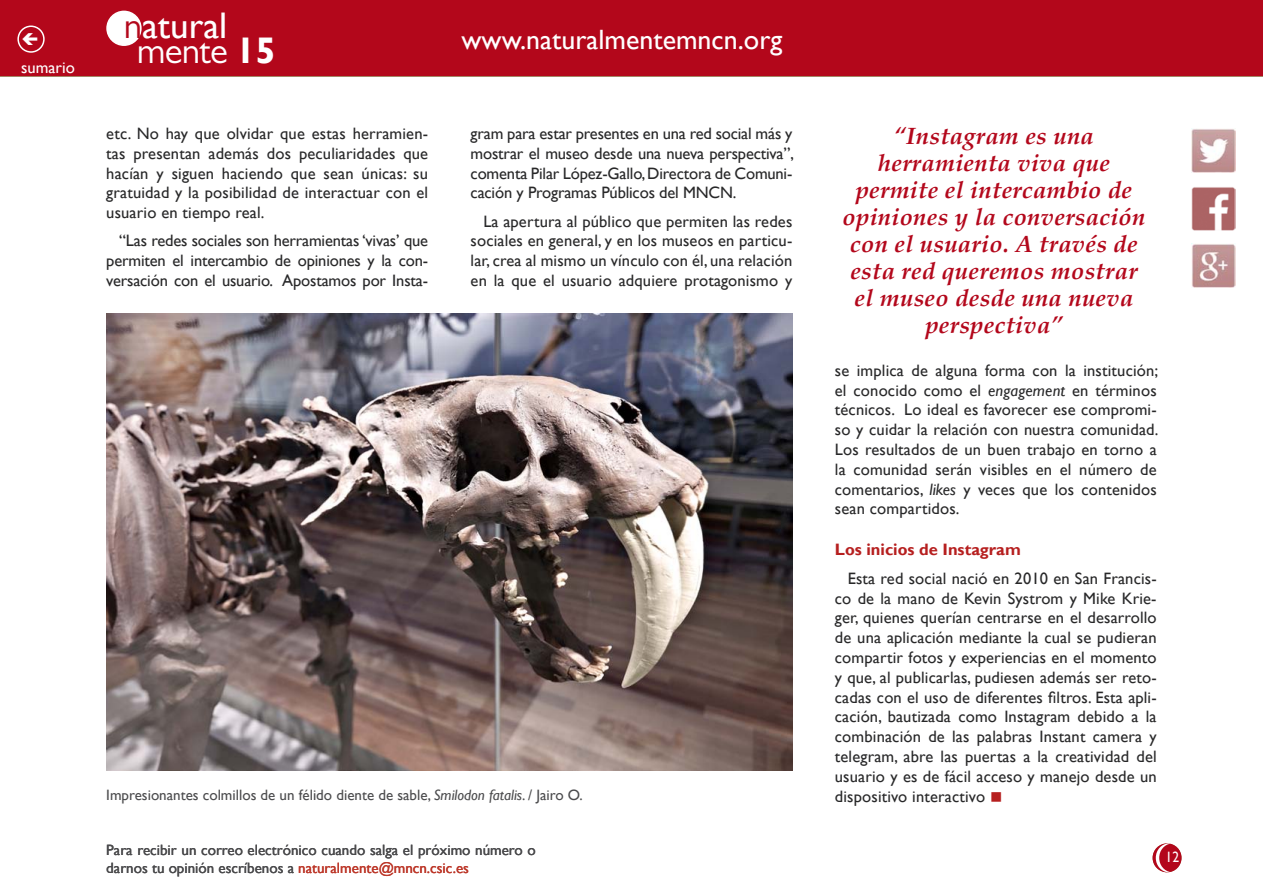
<style>
.page{position:relative;width:1263px;height:893px;background:#fff}
.page>*{position:absolute;margin:0;border:0;box-sizing:border-box;transform-origin:0 0}
.t1{font:37.05px "Gill Sans";color:#fff}
.t2{font:37.05px "Gill Sans MT Pro";letter-spacing:-.02em;color:#fff}
.t3{font:27.9px "Gill Sans";color:#fff}
.t4{font:italic 700 24px/27px "Palatino";letter-spacing:.01em;color:#b3071b;text-align:center}
.t5{font:16.5px/19.8px "Gill Sans";letter-spacing:.01em;color:#282829;text-align:justify}
.t6{font:700 16.5px "Gill Sans";color:#b61f1f}
.t7{font:16.5px "Gill Sans";color:#fff}
.t8{font:15px/18px "Gill Sans";color:#4b4b4d}
.t9{font:15px "Gill Sans";color:#fff;scale:.9 1}
.s1{font-family:"Gill Sans MT Pro";color:#b3071b}
.s2{font-family:"Gill Sans";font-weight:700}
.s3{font-style:italic}
.s4{color:#bd392b}
.s5{color:#b61f1f}
</style>
<div class="page">
<img style="left:1191px;top:187px;width:44px;height:43px">
<img style="left:1191px;top:129px;width:44px;height:44px">
<img style="left:1191px;top:244px;width:44px;height:44px">
<div style="left:1153px;top:844px;width:28px;height:28px;background:#b3071b;border-radius:50%"></div>
<div style="left:1152px;top:843px;width:29px;height:29px;border:2px solid #b3071b;border-radius:50%"></div>
<div style="left:0;top:0;width:1263px;height:76px;background:#b3071b"></div>
<div style="left:107px;top:11px;width:34px;height:34px;background:#fff;border-radius:50%"></div>
<div style="left:106px;top:11px;width:36px;height:35px;border:2px solid #fff;border-radius:50%"></div>
<svg style="left:1155px;top:843px;width:16px;height:29px"></svg>
<div style="left:17px;top:26px;width:28px;height:27px;border:2px solid #fff;border-radius:50%"></div>
<img style="left:106px;top:314px;width:686px;height:457px">
<p class="t7" style="left:21px;top:58px;width:55px">sumario</p>
<h1 class="t1" style="left:124px;top:4px;width:105px"><span class="s1">n</span>atural</h1>
<h1 class="t2" style="left:137px;top:29px;width:140px">mente <span class="s2">15</span></h1>
<p class="t5" style="left:106px;top:124px;width:323px">etc. No hay que olvidar que estas herramien&shy;tas presentan además dos peculiaridades que hacían y siguen haciendo que sean únicas: su gratuidad y la posibilidad de interactuar con el usuario en tiempo real.</p>
<p class="t5" style="left:106px;top:231px;width:323px;text-indent:13px">“Las redes sociales son herramientas ‘vivas’ que permiten el intercambio de opiniones y la con&shy;versación con el usuario. Apostamos por Insta-</p>
<h2 class="t3" style="left:461px;top:23px;width:322px">www.naturalmentemncn.org</h2>
<p class="t5" style="left:471px;top:124px;width:325px">gram para estar presentes en una red social más y mostrar el museo desde una nueva perspectiva”, comenta Pilar López-Gallo, Directora de Comuni&shy;cación y Programas Públicos del MNCN.</p>
<p class="t5" style="left:471px;top:212px;width:323px;text-indent:13px">La apertura al público que permiten las redes sociales en general, y en los museos en particu&shy;lar, crea al mismo un vínculo con él, una relación en la que el usuario adquiere protagonismo y</p>
<p class="t8" style="left:106px;top:786px;width:478px">Impresionantes colmillos de un félido diente de sable, <span class="s3">Smilodon fatalis</span>. / Jairo O.</p>
<p class="t8" style="left:106px;top:842px;width:431px">Para recibir un correo electrónico cuando salga el próximo número o darnos tu opinión escríbenos a <span class="s4">naturalmente@mncn.csic.es</span></p>
<h3 class="t4" style="left:842px;top:123px;width:304px">“Instagram es una herramienta viva que permite el intercambio de opiniones y la conversación con el usuario. A través de esta red queremos mostrar el museo desde una nueva perspectiva”</h3>
<p class="t5" style="left:835px;top:361px;width:325px">se implica de alguna forma con la institución; el conocido como el <span class="s3">engagement</span> en términos técnicos. Lo ideal es favorecer ese compromi&shy;so y cuidar la relación con nuestra comunidad.<br>Los resultados de un buen trabajo en torno a la comunidad serán visibles en el número de comentarios, <span class="s3">likes</span> y veces que los contenidos sean compartidos.</p>
<p class="t6" style="left:835px;top:540px;width:187px">Los inicios de Instagram</p>
<p class="t5" style="left:835px;top:569px;width:323px;text-indent:13px">Esta red social nació en 2010 en San Francis&shy;co de la mano de Kevin Systrom y Mike Krie&shy;ger, quienes querían centrarse en el desarrollo de una aplicación mediante la cual se pudieran compartir fotos y experiencias en el momento y que, al publicarlas, pudiesen además ser reto&shy;cadas con el uso de diferentes filtros. Esta apli&shy;cación, bautizada como Instagram debido a la combinación de las palabras Instant camera y telegram, abre las puertas a la creatividad del usuario y es de fácil acceso y manejo desde un dispositivo interactivo <span class="s5">■</span></p>
<p class="t9" style="left:1165px;top:849px;width:16px">12</p>
</div>
